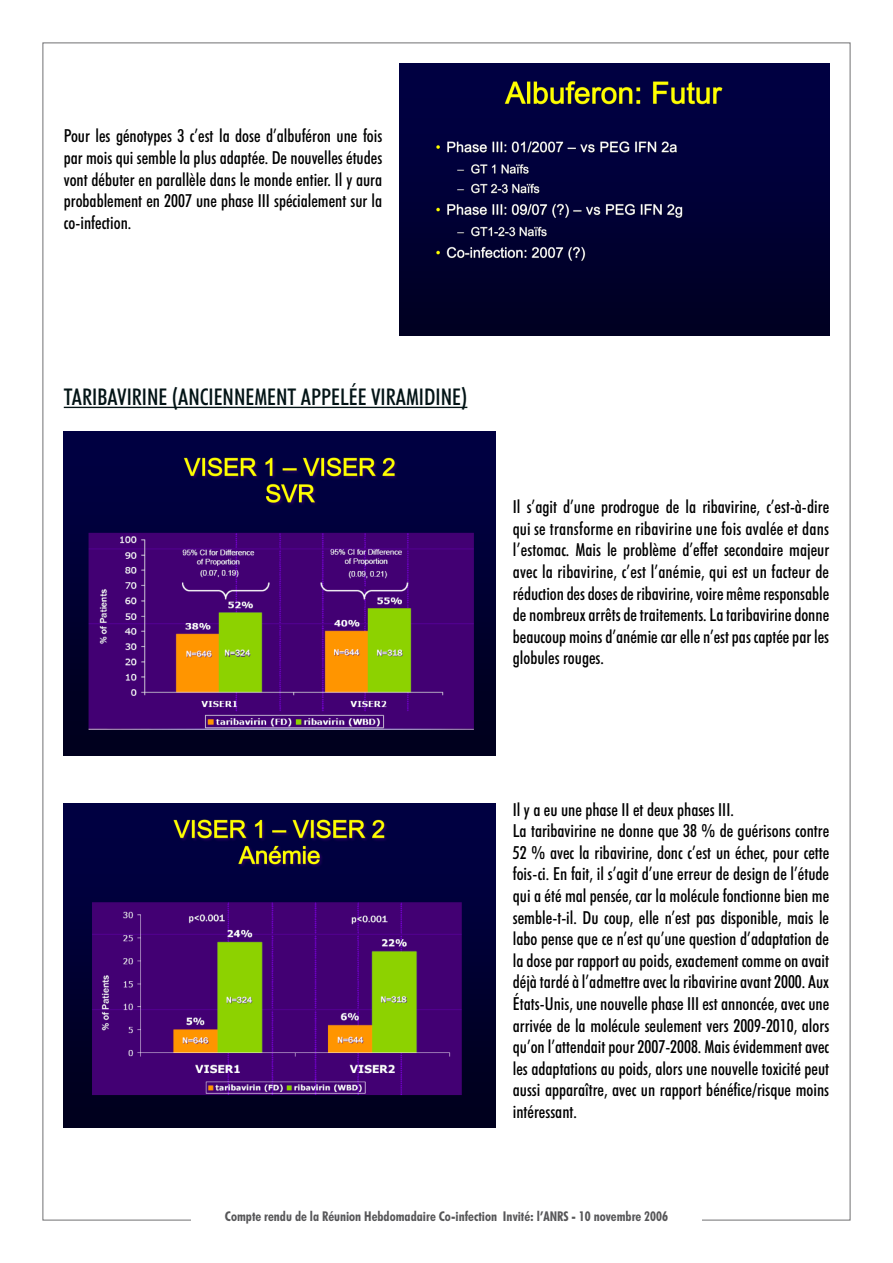
<style>
.page{position:relative;width:893px;height:1263px;background:#fff}
.page>*{position:absolute;margin:0;border:0;box-sizing:border-box;transform-origin:0 0}
.t1{font:500 condensed 23.1px "Futura BT";color:#031416}
.t2{font:500 condensed 18px/21.6px "Futura BT";color:#000;text-align:justify}
.t3{font:700 condensed 13.5px "Futura BT";color:#575759}
</style>
<div class="page">
<hr style="left:64px;top:407px;width:403px;height:1px;background:#031416">
<img style="left:399px;top:64px;width:430px;height:272px">
<img style="left:64px;top:432px;width:432px;height:324px">
<img style="left:64px;top:804px;width:432px;height:324px">
<p class="t2" style="left:64px;top:125px;width:320px">Pour les génotypes 3 c’est la dose d’albuféron une fois par mois qui semble la plus adaptée. De nouvelles études vont débuter en parallèle dans le monde entier. Il y aura probablement en 2007 une phase III spécialement sur la co-infection.</p>
<p class="t1" style="left:64px;top:383px;width:10px">taribavirine</p>
<p class="t1" style="left:172px;top:383px;width:18px">(anciennement</p>
<p class="t1" style="left:301px;top:383px;width:11px">appel</p>
<p class="t1" style="left:349px;top:383px;width:33px">ée viramidine</p>
<p class="t1" style="left:461px;top:383px;width:8px">)</p>
<p class="t2" style="left:513px;top:496px;width:318px">Il s’agit d’une prodrogue de la ribavirine, c’est-à-dire qui se transforme en ribavirine une fois avalée et dans l’estomac. Mais le problème d’effet secondaire majeur avec la ribavirine, c’est l’anémie, qui est un facteur de réduction des doses de ribavirine, voire même responsable de nombreux arrêts de traitements. La taribavirine donne beaucoup moins d’anémie car elle n’est pas captée par les globules rouges.</p>
<p class="t2" style="left:513px;top:798px;width:318px;text-align:left">Il y a eu une phase II et deux phases III.<br>La taribavirine ne donne que 38 % de guérisons contre 52 % avec la ribavirine, donc c’est un échec, pour cette fois-ci. En fait, il s’agit d’une erreur de design de l’étude qui a été mal pensée, car la molécule fonctionne bien me semble-t-il. Du coup, elle n’est pas disponible, mais le labo pense que ce n’est qu’une question d’adaptation de la dose par rapport au poids, exactement comme on avait déjà tardé à l’admettre avec la ribavirine avant 2000. Aux États-Unis, une nouvelle phase III est annoncée, avec une arrivée de la molécule seulement vers 2009-2010, alors qu’on l’attendait pour 2007-2008. Mais évidemment avec les adaptations au poids, alors une nouvelle toxicité peut aussi apparaître, avec un rapport bénéfice/risque moins intéressant.</p>
<p class="t3" style="left:225px;top:1208px;width:445px">Compte rendu de la Réunion Hebdomadaire Co-infection Invité: l’ANRS - 10 novembre 2006</p>
</div>
